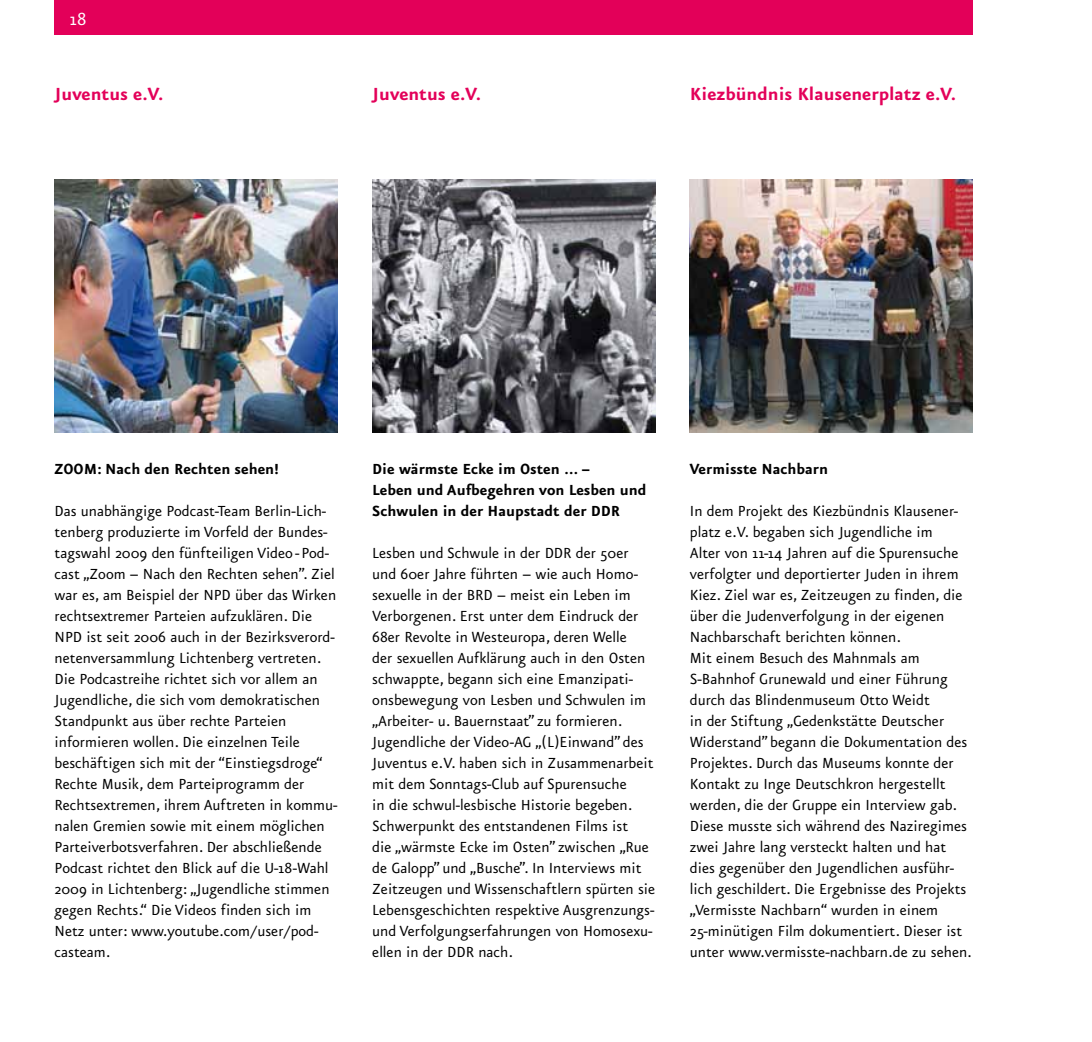
<style>
.page{position:relative;width:1092px;height:1042px;background:#fff}
.page>*{position:absolute;margin:0;border:0;box-sizing:border-box;transform-origin:0 0}
.t1{font:700 21px "Eureka Sans";color:#e30059}
.t2{font:21px "Eureka Sans";color:#fff}
.t3{font:17.5px/21px "Eureka Sans";color:#000}
.t4{font:700 17.5px/21px "Eureka Sans";color:#000}
</style>
<div class="page">
<div style="left:55px;top:0;width:917px;height:35px;background:#e30059"></div>
<img style="left:690px;top:180px;width:282px;height:253px">
<img style="left:55px;top:180px;width:282px;height:253px">
<img style="left:372px;top:180px;width:283px;height:253px">
<p class="t2" style="left:69px;top:9px;width:18px">18</p>
<p class="t1" style="left:55px;top:83px;width:110px">Juventus e.V.</p>
<p class="t1" style="left:372px;top:83px;width:110px">Juventus e.V.</p>
<p class="t1" style="left:690px;top:83px;width:267px">Kiezbündnis Klausenerplatz e.V.</p>
<p class="t4" style="left:55px;top:459px;width:226px">ZOOM: Nach den Rechten sehen!</p>
<p class="t3" style="left:55px;top:501px;width:284px">Das unabhängige Podcast-Team Berlin-Lich&shy;tenberg produzierte im Vorfeld der Bundes&shy;tagswahl 2009 den fünfteiligen Video -Pod&shy;cast „Zoom – Nach den Rechten sehen”. Ziel war es, am Beispiel der NPD über das Wirken rechtsextremer Parteien aufzuklären. Die NPD ist seit 2006 auch in der Bezirksverord&shy;netenversammlung Lichtenberg vertreten.<br>Die Podcastreihe richtet sich vor allem an Jugendliche, die sich vom demokratischen Standpunkt aus über rechte Parteien informieren wollen. Die einzelnen Teile beschäftigen sich mit der “Einstiegsdroge“ Rechte Musik, dem Parteiprogramm der Rechtsextremen, ihrem Auftreten in kommu&shy;nalen Gremien sowie mit einem möglichen Parteiverbotsverfahren. Der abschließende Podcast richtet den Blick auf die U-18-Wahl 2009 in Lichtenberg: „Jugendliche stimmen gegen Rechts.“ Die Videos finden sich im Netz unter: www.youtube.com/user/pod&shy;casteam.</p>
<p class="t4" style="left:372px;top:459px;width:276px">Die wärmste Ecke im Osten ... –<br>Leben und Aufbegehren von Lesben und<br>Schwulen in der Haupstadt der DDR</p>
<p class="t3" style="left:372px;top:543px;width:284px">Lesben und Schwule in der DDR der 50er und 60er Jahre führten – wie auch Homo&shy;sexuelle in der BRD – meist ein Leben im Verborgenen. Erst unter dem Eindruck der 68er Revolte in Westeuropa, deren Welle<br>der sexuellen Aufklärung auch in den Osten schwappte, begann sich eine Emanzipati&shy;onsbewegung von Lesben und Schwulen im „Arbeiter- u. Bauernstaat” zu formieren.<br>Jugendliche der Video-AG „(L)Einwand” des Juventus e.V. haben sich in Zusammenarbeit mit dem Sonntags-Club auf Spurensuche<br>in die schwul-lesbische Historie begeben.<br>Schwerpunkt des entstandenen Films ist<br>die „wärmste Ecke im Osten” zwischen „Rue de Galopp” und „Busche”. In Interviews mit Zeitzeugen und Wissenschaftlern spürten sie Lebensgeschichten respektive Ausgrenzungs&shy;und Verfolgungserfahrungen von Homosexu&shy;ellen in der DDR nach.</p>
<p class="t4" style="left:690px;top:459px;width:140px">Vermisste Nachbarn</p>
<p class="t3" style="left:690px;top:501px;width:283px">In dem Projekt des Kiezbündnis Klausener&shy;platz e.V. begaben sich Jugendliche im<br>Alter von 11-14 Jahren auf die Spurensuche verfolgter und deportierter Juden in ihrem Kiez. Ziel war es, Zeitzeugen zu finden, die über die Judenverfolgung in der eigenen Nachbarschaft berichten können.<br>Mit einem Besuch des Mahnmals am S-Bahnhof Grunewald und einer Führung durch das Blindenmuseum Otto Weidt<br>in der Stiftung „Gedenkstätte Deutscher Widerstand” begann die Dokumentation des Projektes. Durch das Museums konnte der Kontakt zu Inge Deutschkron hergestellt werden, die der Gruppe ein Interview gab.<br>Diese musste sich während des Naziregimes zwei Jahre lang versteckt halten und hat dies gegenüber den Jugendlichen ausführ&shy;lich geschildert. Die Ergebnisse des Projekts „Vermisste Nachbarn“ wurden in einem 25-minütigen Film dokumentiert. Dieser ist unter www.vermisste-nachbarn.de zu sehen.</p>
</div>
